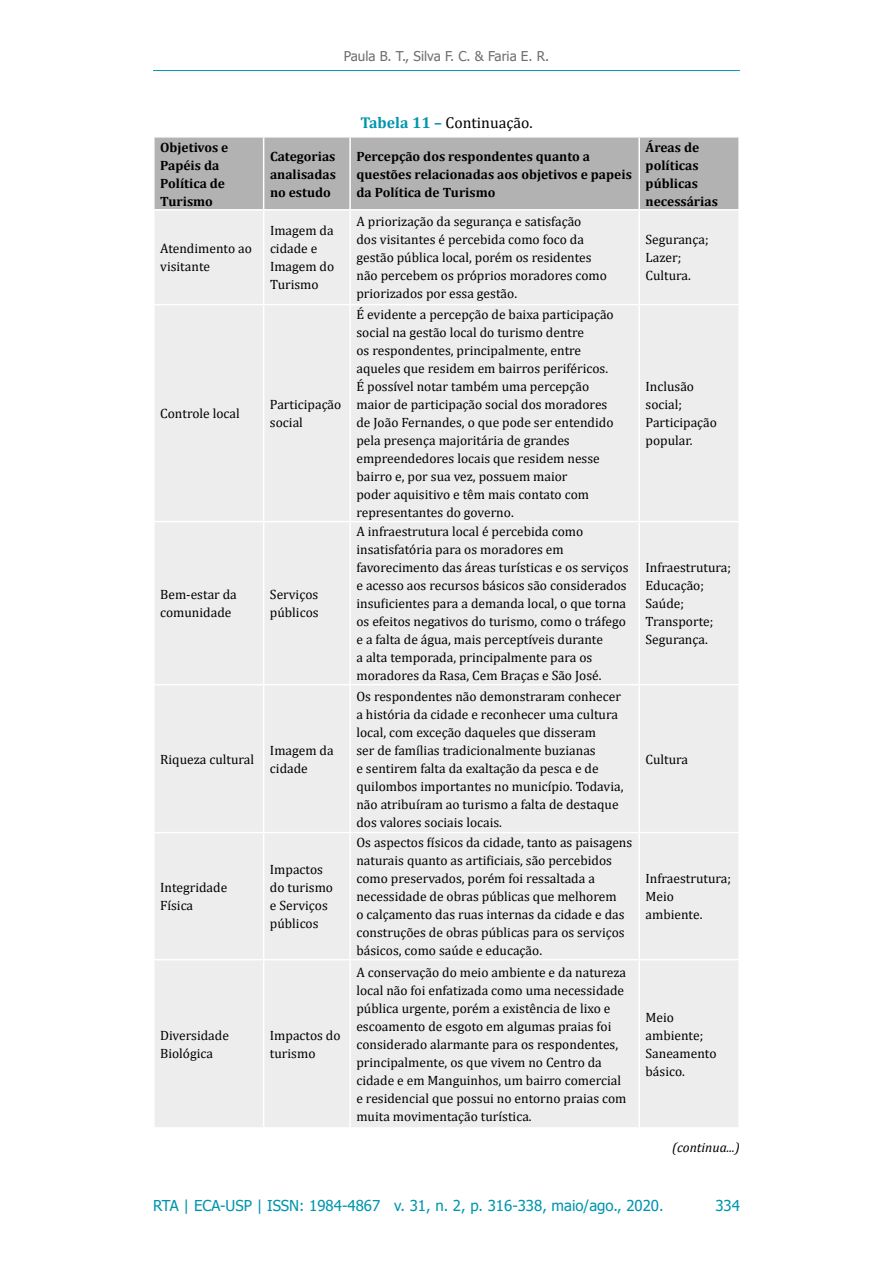
<style>
.page{position:relative;width:893px;height:1263px;background:#fff}
.page>*{position:absolute;margin:0;border:0;box-sizing:border-box;transform-origin:0 0}
.t1{font:15.75px "Cambria";color:#000}
.t2{font:15px "Tahoma";color:#0095ad}
.t3{font:13.5px/18px "Cambria";color:#000}
.t4{font:700 13.5px/18px "Cambria";color:#000}
.t5{font:13.5px "Tahoma";color:#706f6f}
.t6{font:italic 13.5px "Cambria";color:#000}
.s1{font-weight:700;color:#0095ad}
</style>
<div class="page">
<hr style="left:153px;top:70px;width:587px;height:1px;background:#0095ad">
<div style="left:155px;top:138px;width:583px;height:71px;background:#b3b2b2"></div>
<div style="left:155px;top:211px;width:583px;height:916px;background:#ededed"></div>
<hr style="left:263px;top:138px;width:1px;height:71px;background:#fff">
<hr style="left:349px;top:138px;width:2px;height:71px;background:#fff">
<hr style="left:638px;top:138px;width:2px;height:71px;background:#fff">
<hr style="left:263px;top:211px;width:1px;height:93px;background:#fff">
<hr style="left:349px;top:211px;width:2px;height:93px;background:#fff">
<hr style="left:638px;top:211px;width:2px;height:93px;background:#fff">
<hr style="left:153px;top:304px;width:111px;height:1px;background:#fff">
<hr style="left:264px;top:304px;width:86px;height:1px;background:#fff">
<hr style="left:263px;top:305px;width:1px;height:216px;background:#fff">
<hr style="left:350px;top:304px;width:289px;height:1px;background:#fff">
<hr style="left:349px;top:305px;width:2px;height:216px;background:#fff">
<hr style="left:639px;top:304px;width:101px;height:1px;background:#fff">
<hr style="left:638px;top:305px;width:2px;height:216px;background:#fff">
<hr style="left:153px;top:521px;width:111px;height:1px;background:#fff">
<hr style="left:264px;top:521px;width:86px;height:1px;background:#fff">
<hr style="left:263px;top:522px;width:1px;height:162px;background:#fff">
<hr style="left:350px;top:521px;width:289px;height:1px;background:#fff">
<hr style="left:349px;top:522px;width:2px;height:162px;background:#fff">
<hr style="left:639px;top:521px;width:101px;height:1px;background:#fff">
<hr style="left:638px;top:522px;width:2px;height:162px;background:#fff">
<hr style="left:153px;top:684px;width:111px;height:1px;background:#fff">
<hr style="left:264px;top:684px;width:86px;height:1px;background:#fff">
<hr style="left:263px;top:685px;width:1px;height:147px;background:#fff">
<hr style="left:350px;top:684px;width:289px;height:1px;background:#fff">
<hr style="left:349px;top:685px;width:2px;height:147px;background:#fff">
<hr style="left:639px;top:684px;width:101px;height:1px;background:#fff">
<hr style="left:638px;top:685px;width:2px;height:147px;background:#fff">
<hr style="left:153px;top:832px;width:111px;height:1px;background:#fff">
<hr style="left:264px;top:832px;width:86px;height:1px;background:#fff">
<hr style="left:263px;top:833px;width:1px;height:126px;background:#fff">
<hr style="left:350px;top:832px;width:289px;height:1px;background:#fff">
<hr style="left:349px;top:833px;width:2px;height:126px;background:#fff">
<hr style="left:639px;top:832px;width:101px;height:1px;background:#fff">
<hr style="left:638px;top:833px;width:2px;height:126px;background:#fff">
<hr style="left:153px;top:959px;width:111px;height:1px;background:#fff">
<hr style="left:264px;top:959px;width:86px;height:1px;background:#fff">
<hr style="left:263px;top:960px;width:1px;height:167px;background:#fff">
<hr style="left:350px;top:959px;width:289px;height:1px;background:#fff">
<hr style="left:349px;top:960px;width:2px;height:167px;background:#fff">
<hr style="left:639px;top:959px;width:101px;height:1px;background:#fff">
<hr style="left:638px;top:960px;width:2px;height:167px;background:#fff">
<p class="t5" style="left:344px;top:47px;width:207px">Paula B. T., Silva F. C. &amp; Faria E. R.</p>
<p class="t1" style="left:360px;top:113px;width:174px"><span class="s1">Tabela 11 –</span> Continuação.</p>
<p class="t4" style="left:160px;top:138px;width:70px">Objetivos e<br>Papéis da<br>Política de<br>Turismo</p>
<p class="t4" style="left:270px;top:147px;width:67px;text-align:justify">Categorias analisadas no estudo</p>
<p class="t4" style="left:356px;top:146px;width:277px">Percepção dos respondentes quanto a questões relacionadas aos objetivos e papeis da Política de Turismo</p>
<p class="t4" style="left:646px;top:137px;width:74px">Áreas de políticas públicas necessárias</p>
<p class="t3" style="left:160px;top:240px;width:93px">Atendimento ao visitante</p>
<p class="t3" style="left:270px;top:222px;width:66px">Imagem da cidade e<br>Imagem do<br>Turismo</p>
<p class="t3" style="left:356px;top:213px;width:252px">A priorização da segurança e satisfação<br>dos visitantes é percebida como foco da gestão pública local, porém os residentes não percebem os próprios moradores como priorizados por essa gestão.</p>
<p class="t3" style="left:646px;top:231px;width:64px">Segurança;<br>Lazer;<br>Cultura.</p>
<p class="t3" style="left:160px;top:405px;width:81px">Controle local</p>
<p class="t3" style="left:270px;top:396px;width:73px">Participação social</p>
<p class="t3" style="left:160px;top:586px;width:78px">Bem-estar da comunidade</p>
<p class="t3" style="left:270px;top:586px;width:50px">Serviços públicos</p>
<p class="t3" style="left:160px;top:750px;width:95px">Riqueza cultural</p>
<p class="t3" style="left:270px;top:741px;width:65px">Imagem da cidade</p>
<p class="t3" style="left:160px;top:878px;width:69px">Integridade<br>Física</p>
<p class="t3" style="left:270px;top:860px;width:65px">Impactos do turismo e Serviços públicos</p>
<p class="t3" style="left:160px;top:1026px;width:70px">Diversidade<br>Biológica</p>
<p class="t3" style="left:270px;top:1026px;width:72px">Impactos do turismo</p>
<p class="t3" style="left:356px;top:306px;width:259px">É evidente a percepção de baixa participação social na gestão local do turismo dentre<br>os respondentes, principalmente, entre aqueles que residem em bairros periféricos.<br>É possível notar também uma percepção maior de participação social dos moradores de João Fernandes, o que pode ser entendido pela presença majoritária de grandes empreendedores locais que residem nesse bairro e, por sua vez, possuem maior<br>poder aquisitivo e têm mais contato com representantes do governo.</p>
<p class="t3" style="left:356px;top:522px;width:274px">A infraestrutura local é percebida como insatisfatória para os moradores em favorecimento das áreas turísticas e os serviços e acesso aos recursos básicos são considerados insuficientes para a demanda local, o que torna os efeitos negativos do turismo, como o tráfego e a falta de água, mais perceptíveis durante<br>a alta temporada, principalmente para os moradores da Rasa, Cem Braças e São José.</p>
<p class="t3" style="left:356px;top:687px;width:269px">Os respondentes não demonstraram conhecer a história da cidade e reconhecer uma cultura local, com exceção daqueles que disseram<br>ser de famílias tradicionalmente buzianas<br>e sentirem falta da exaltação da pesca e de quilombos importantes no município. Todavia, não atribuíram ao turismo a falta de destaque dos valores sociais locais.</p>
<p class="t3" style="left:356px;top:833px;width:277px">Os aspectos físicos da cidade, tanto as paisagens naturais quanto as artificiais, são percebidos como preservados, porém foi ressaltada a necessidade de obras públicas que melhorem<br>o calçamento das ruas internas da cidade e das construções de obras públicas para os serviços básicos, como saúde e educação.</p>
<p class="t3" style="left:356px;top:963px;width:272px">A conservação do meio ambiente e da natureza local não foi enfatizada como uma necessidade pública urgente, porém a existência de lixo e escoamento de esgoto em algumas praias foi considerado alarmante para os respondentes, principalmente, os que vivem no Centro da cidade e em Manguinhos, um bairro comercial e residencial que possui no entorno praias com muita movimentação turística.</p>
<p class="t3" style="left:646px;top:378px;width:73px">Inclusão social;<br>Participação popular.</p>
<p class="t3" style="left:646px;top:558px;width:87px">Infraestrutura;<br>Educação;<br>Saúde;<br>Transporte;<br>Segurança.</p>
<p class="t3" style="left:646px;top:750px;width:44px">Cultura</p>
<p class="t3" style="left:646px;top:869px;width:87px">Infraestrutura;<br>Meio ambiente.</p>
<p class="t3" style="left:645px;top:1008px;width:72px">Meio ambiente;<br>Saneamento básico.</p>
<p class="t6" style="left:672px;top:1137px;width:69px">(continua...)</p>
<p class="t2" style="left:153px;top:1196px;width:512px">RTA | ECA-USP | ISSN: 1984-4867 v. 31, n. 2, p. 316-338, maio/ago., 2020.</p>
<p class="t2" style="left:715px;top:1196px;width:26px">334</p>
</div>
